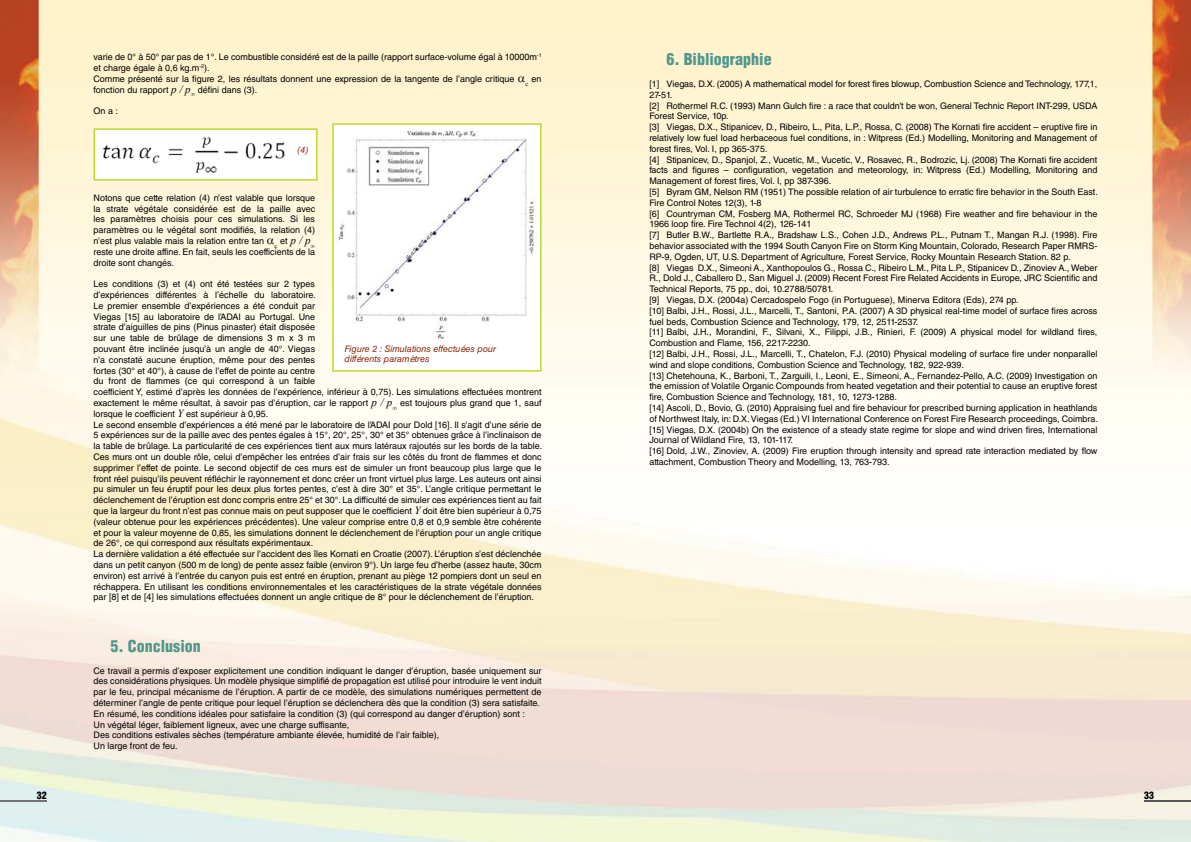
<style>
.page{position:relative;width:1191px;height:842px;background:#fff}
.page>*{position:absolute;margin:0;border:0;box-sizing:border-box;transform-origin:0 0}
.t1{font:900 condensed 16px "Helvetica LT Std";color:#51978e}
.t2{font:900 condensed 10px "Helvetica LT Std";color:#000}
.t3{font:9px/10.8px "Helvetica LT Std";color:#000}
.t4{font:italic 9px/10.8px "Helvetica LT Std";color:#89240b}
.s1{font-family:"Times New Roman";font-style:italic;font-size:11px}
</style>
<div class="page">
<img style="left:0;top:0;width:1191px;height:842px">
<div style="left:333px;top:124px;width:208px;height:247px;background:#fff"></div>
<img style="left:338px;top:131px;width:196px;height:210px">
<div style="left:332px;top:123px;width:209px;height:249px;border:2px solid #bbd833"></div>
<div style="left:94px;top:129px;width:223px;height:51px;background:#fff"></div>
<img style="left:102px;top:136px;width:183px;height:37px">
<div style="left:94px;top:128px;width:223px;height:53px;border:2px solid #bbd833"></div>
<hr style="left:0;top:801px;width:47px;height:1px;background:#707172">
<hr style="left:1144px;top:800px;width:47px;height:2px;background:#58585a">
<svg style="left:518px;top:76px;width:7px;height:6px"></svg>
<svg style="left:267px;top:238px;width:7px;height:6px"></svg>
<p class="t3" style="left:94px;top:52px;width:449px">varie de 0° à 50° par pas de 1°. Le combustible considéré est de la paille (rapport surface-volume égal à 10000m<sup>-1 </sup>et charge égale à 0,6 kg.m<sup>-2</sup>).<br>Comme présenté sur la figure 2, les résultats donnent une expression de la tangente de l’angle critique <sub>c</sub> en fonction du rapport <span class="s1">p / p</span><sub>∞</sub> défini dans (3).</p>
<p class="t3" style="left:94px;top:106px;width:26px">On a :</p>
<p class="t4" style="left:297px;top:144px;width:12px">(4)</p>
<p class="t3" style="left:94px;top:192px;width:223px;text-align:justify">Notons que cette relation (4) n’est valable que lorsque la strate végétale considérée est de la paille avec les paramètres choisis pour ces simulations. Si les paramètres ou le végétal sont modifiés, la relation (4) n’est plus valable mais la relation entre tan <sub>c</sub> et <span class="s1">p / p</span><sub>∞ </sub>reste une droite affine. En fait, seuls les coefficients de la droite sont changés.</p>
<p class="t3" style="left:94px;top:279px;width:450px">Les conditions (3) et (4) ont été testées sur 2 types<br>d’expériences différentes à l’échelle du laboratoire.<br>Le premier ensemble d’expériences a été conduit par<br>Viegas [15] au laboratoire de l’ADAI au Portugal. Une<br>strate d’aiguilles de pins (Pinus pinaster) était disposée<br>sur une table de brûlage de dimensions 3 m x 3 m<br>pouvant être inclinée jusqu’à un angle de 40°. Viegas<br>n’a constaté aucune éruption, même pour des pentes<br>fortes (30° et 40°), à cause de l’effet de pointe au centre<br>du front de flammes (ce qui correspond à un faible<br>coefficient Y, estimé d’après les données de l’expérience, inférieur à 0,75). Les simulations effectuées montrent exactement le même résultat, à savoir pas d’éruption, car le rapport <span class="s1">p / p</span><sub>∞</sub> est toujours plus grand que 1, sauf lorsque le coefficient <span class="s1">Y</span> est supérieur à 0,95.<br>Le second ensemble d’expériences a été mené par le laboratoire de l’ADAI pour Dold [16]. Il s’agit d’une série de 5 expériences sur de la paille avec des pentes égales à 15°, 20°, 25°, 30° et 35° obtenues grâce à l’inclinaison de la table de brûlage. La particularité de ces expériences tient aux murs latéraux rajoutés sur les bords de la table.<br>Ces murs ont un double rôle, celui d’empêcher les entrées d’air frais sur les côtés du front de flammes et donc supprimer l’effet de pointe. Le second objectif de ces murs est de simuler un front beaucoup plus large que le front réel puisqu’ils peuvent réfléchir le rayonnement et donc créer un front virtuel plus large. Les auteurs ont ainsi pu simuler un feu éruptif pour les deux plus fortes pentes, c’est à dire 30° et 35°. L’angle critique permettant le déclenchement de l’éruption est donc compris entre 25° et 30°. La difficulté de simuler ces expériences tient au fait que la largeur du front n’est pas connue mais on peut supposer que le coefficient <span class="s1">Y</span> doit être bien supérieur à 0,75 (valeur obtenue pour les expériences précédentes). Une valeur comprise entre 0,8 et 0,9 semble être cohérente et pour la valeur moyenne de 0,85, les simulations donnent le déclenchement de l’éruption pour un angle critique de 26°, ce qui correspond aux résultats expérimentaux.<br>La dernière validation a été effectuée sur l’accident des îles Kornati en Croatie (2007). L’éruption s’est déclenchée dans un petit canyon (500 m de long) de pente assez faible (environ 9°). Un large feu d’herbe (assez haute, 30cm environ) est arrivé à l’entrée du canyon puis est entré en éruption, prenant au piège 12 pompiers dont un seul en réchappera. En utilisant les conditions environnementales et les caractéristiques de la strate végétale données par [8] et de [4] les simulations effectuées donnent un angle critique de 8° pour le déclenchement de l’éruption.</p>
<h1 class="t1" style="left:111px;top:636px;width:92px">5. Conclusion</h1>
<p class="t3" style="left:94px;top:665px;width:449px">Ce travail a permis d’exposer explicitement une condition indiquant le danger d’éruption, basée uniquement sur des considérations physiques. Un modèle physique simplifié de propagation est utilisé pour introduire le vent induit par le feu, principal mécanisme de l’éruption. A partir de ce modèle, des simulations numériques permettent de déterminer l’angle de pente critique pour lequel l’éruption se déclenchera dès que la condition (3) sera satisfaite.<br>En résumé, les conditions idéales pour satisfaire la condition (3) (qui correspond au danger d’éruption) sont :<br>Un végétal léger, faiblement ligneux, avec une charge suffisante,<br>Des conditions estivales sèches (température ambiante élevée, humidité de l’air faible),<br>Un large front de feu.</p>
<p class="t4" style="left:344px;top:343px;width:153px">Figure 2 : Simulations effectuées pour différents paramètres</p>
<h1 class="t1" style="left:666px;top:49px;width:107px">6. Bibliographie</h1>
<p class="t3" style="left:649px;top:78px;width:450px">[1] Viegas, D.X. (2005) A mathematical model for forest fires blowup, Combustion Science and Technology, 177,1, 27-51.<br>[2] Rothermel R.C. (1993) Mann Gulch fire : a race that couldn’t be won, General Technic Report INT-299, USDA Forest Service, 10p.<br>[3] Viegas, D.X., Stipanicev, D., Ribeiro, L., Pita, L.P., Rossa, C. (2008) The Kornati fire accident – eruptive fire in relatively low fuel load herbaceous fuel conditions, in : Witpress (Ed.) Modelling, Monitoring and Management of forest fires, Vol. I, pp 365-375.<br>[4] Stipanicev, D., Spanjol, Z., Vucetic, M., Vucetic, V., Rosavec, R., Bodrozic, Lj. (2008) The Kornati fire accident facts and figures – configuration, vegetation and meteorology, in: Witpress (Ed.) Modelling, Monitoring and Management of forest fires, Vol. I, pp 387-396.<br>[5] Byram GM, Nelson RM (1951) The possible relation of air turbulence to erratic fire behavior in the South East.<br>Fire Control Notes 12(3), 1-8<br>[6] Countryman CM, Fosberg MA, Rothermel RC, Schroeder MJ (1968) Fire weather and fire behaviour in the 1966 loop fire. Fire Technol 4(2), 126-141<br>[7] Butler B.W., Bartlette R.A., Bradshaw L.S., Cohen J.D., Andrews P.L., Putnam T., Mangan R.J. (1998). Fire behavior associated with the 1994 South Canyon Fire on Storm King Mountain, Colorado, Research Paper RMRS-RP-9, Ogden, UT, U.S. Department of Agriculture, Forest Service, Rocky Mountain Research Station. 82 p.<br>[8] Viegas D.X., Simeoni A., Xanthopoulos G., Rossa C., Ribeiro L.M., Pita L.P., Stipanicev D., Zinoviev A., Weber R., Dold J., Caballero D., San Miguel J. (2009) Recent Forest Fire Related Accidents in Europe, JRC Scientific and Technical Reports, 75 pp., doi, 10.2788/50781.<br>[9] Viegas, D.X. (2004a) Cercadospelo Fogo (in Portuguese), Minerva Editora (Eds), 274 pp.<br>[10] Balbi, J.H., Rossi, J.L., Marcelli, T., Santoni, P.A. (2007) A 3D physical real-time model of surface fires across fuel beds, Combustion Science and Technology, 179, 12, 2511-2537.<br>[11] Balbi, J.H., Morandini, F., Silvani, X., Filippi, J.B., Rinieri, F. (2009) A physical model for wildland fires, Combustion and Flame, 156, 2217-2230.<br>[12] Balbi, J.H., Rossi, J.L., Marcelli, T., Chatelon, F.J. (2010) Physical modeling of surface fire under nonparallel wind and slope conditions, Combustion Science and Technology, 182, 922-939.<br>[13] Chetehouna, K., Barboni, T., Zarguili, I., Leoni, E., Simeoni, A., Fernandez-Pello, A.C. (2009) Investigation on the emission of Volatile Organic Compounds from heated vegetation and their potential to cause an eruptive forest fire, Combustion Science and Technology, 181, 10, 1273-1288.<br>[14] Ascoli, D., Bovio, G. (2010) Appraising fuel and fire behaviour for prescribed burning application in heathlands of Northwest Italy, in: D.X. Viegas (Ed.) VI International Conference on Forest Fire Research proceedings, Coimbra. [15] Viegas, D.X. (2004b) On the existence of a steady state regime for slope and wind driven fires, International Journal of Wildland Fire, 13, 101-117.<br>[16] Dold, J.W., Zinoviev, A. (2009) Fire eruption through intensity and spread rate interaction mediated by flow attachment, Combustion Theory and Modelling, 13, 763-793.</p>
<p class="t2" style="left:37px;top:789px;width:12px">32</p>
<p class="t2" style="left:1144px;top:789px;width:11px">33</p>
</div>
